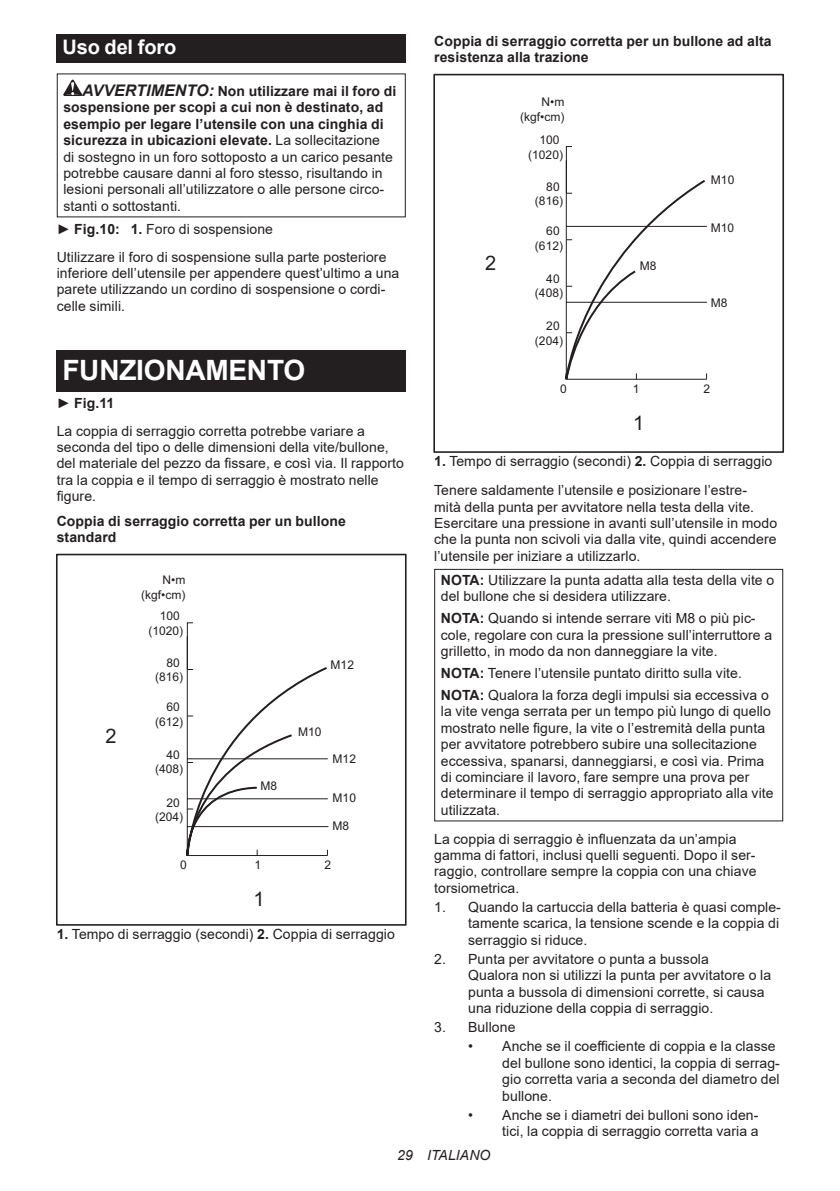
<style>
.page{position:relative;width:840px;height:1191px;background:#fff}
.page>*{position:absolute;margin:0;border:0;box-sizing:border-box;transform-origin:0 0}
.t1{font:700 28px "Arial";letter-spacing:-.01em;color:#fff}
.t2{font:700 20px "Arial";letter-spacing:-.01em;color:#fff}
.t3{font:20px "Arial";color:#231f20}
.t4{font:14px/16.4px "Arial";letter-spacing:.005em;color:#231f20}
.t5{font:700 14px/16.4px "Arial";letter-spacing:.005em;color:#231f20}
.t6{font:italic 14px "Arial";letter-spacing:.005em;color:#231f20}
.t7{font:12px/14.4px "Arial";color:#231f20;text-align:right}
.s1{font-weight:700;font-style:italic;font-size:16px}
.s2{font-weight:700}
</style>
<div class="page">
<div style="left:57px;top:34px;width:348px;height:29px;background:#231f20"></div>
<svg style="left:63px;top:80px;width:19px;height:16px"></svg>
<div style="left:57px;top:350px;width:348px;height:41px;background:#231f20"></div>
<div style="left:56px;top:554px;width:350px;height:371px;border:2px solid #231f20"></div>
<hr style="left:187px;top:623px;width:1px;height:46px;background:#231f20">
<svg style="left:186px;top:665px;width:143px;height:191px"></svg>
<div style="left:433px;top:74px;width:350px;height:379px;border:2px solid #231f20"></div>
<hr style="left:565px;top:146px;width:1px;height:47px;background:#231f20">
<svg style="left:565px;top:178px;width:142px;height:202px"></svg>
<div style="left:434px;top:569px;width:348px;height:252px;border:1px solid #231f20"></div>
<h2 class="t2" style="left:62px;top:33px;width:115px">Uso del foro</h2>
<p class="t4" style="left:63px;top:83px;width:334px;text-indent:19px"><span class="s1">AVVERTIMENTO:</span> <span class="s2">Non utilizzare mai il foro di sospensione per scopi a cui non è destinato, ad esempio per legare l’utensile con una cinghia di sicurezza in ubicazioni elevate.</span> La sollecitazione<br>di sostegno in un foro sottoposto a un carico pesante potrebbe causare danni al foro stesso, risultando in lesioni personali all’utilizzatore o alle persone circo&shy;stanti o sottostanti.</p>
<p class="t4" style="left:57px;top:215px;width:331px;line-height:27.8px">► <span class="s2">Fig.10: 1.</span> Foro di sospensione<br>Utilizzare il foro di sospensione sulla parte posteriore</p>
<p class="t4" style="left:57px;top:265px;width:344px">inferiore dell’utensile per appendere quest’ultimo a una parete utilizzando un cordino di sospensione o cordi&shy;celle simili.</p>
<h1 class="t1" style="left:62px;top:350px;width:244px">FUNZIONAMENTO</h1>
<p class="t4" style="left:57px;top:389px;width:309px;line-height:27.8px">► <span class="s2">Fig.11<br></span>La coppia di serraggio corretta potrebbe variare a</p>
<p class="t4" style="left:57px;top:439px;width:348px">seconda del tipo o delle dimensioni della vite/bullone, del materiale del pezzo da fissare, e così via. Il rapporto tra la coppia e il tempo di serraggio è mostrato nelle figure.</p>
<p class="t5" style="left:57px;top:513px;width:290px">Coppia di serraggio corretta per un bullone standard</p>
<h2 class="t3" style="left:105px;top:723px;width:13px">2</h2>
<p class="t7" style="left:141px;top:572px;width:46px">N•m (kgf•cm)</p>
<p class="t7" style="left:148px;top:609px;width:36px">100 (1020)</p>
<p class="t7" style="left:155px;top:655px;width:30px">80 (816)</p>
<p class="t7" style="left:155px;top:700px;width:30px">60 (612)</p>
<p class="t7" style="left:155px;top:747px;width:30px">40 (408)</p>
<p class="t7" style="left:155px;top:795px;width:30px">20 (204)</p>
<p class="t7" style="left:330px;top:658px;width:25px">M12</p>
<p class="t7" style="left:260px;top:779px;width:18px">M8</p>
<p class="t7" style="left:298px;top:725px;width:25px">M10</p>
<p class="t7" style="left:332px;top:751px;width:25px">M12</p>
<p class="t7" style="left:332px;top:791px;width:25px">M10</p>
<p class="t7" style="left:332px;top:818px;width:18px">M8</p>
<p class="t7" style="left:180px;top:858px;width:8px">0</p>
<p class="t7" style="left:254px;top:858px;width:8px">1</p>
<p class="t7" style="left:324px;top:858px;width:8px">2</p>
<h2 class="t3" style="left:253px;top:885px;width:13px">1</h2>
<p class="t4" style="left:57px;top:926px;width:339px"><span class="s2">1.</span> Tempo di serraggio (secondi) <span class="s2">2.</span> Coppia di serraggio</p>
<p class="t5" style="left:434px;top:33px;width:338px">Coppia di serraggio corretta per un bullone ad alta resistenza alla trazione</p>
<h2 class="t3" style="left:485px;top:250px;width:13px">2</h2>
<p class="t7" style="left:520px;top:94px;width:46px">N•m (kgf•cm)</p>
<p class="t7" style="left:528px;top:133px;width:36px">100 (1020)</p>
<p class="t7" style="left:534px;top:179px;width:30px">80 (816)</p>
<p class="t7" style="left:534px;top:224px;width:30px">60 (612)</p>
<p class="t7" style="left:534px;top:271px;width:30px">40 (408)</p>
<p class="t7" style="left:534px;top:319px;width:30px">20 (204)</p>
<p class="t7" style="left:639px;top:259px;width:18px">M8</p>
<p class="t7" style="left:710px;top:172px;width:25px">M10</p>
<p class="t7" style="left:710px;top:220px;width:25px">M10</p>
<p class="t7" style="left:710px;top:296px;width:18px">M8</p>
<p class="t7" style="left:560px;top:382px;width:8px">0</p>
<p class="t7" style="left:632px;top:382px;width:8px">1</p>
<p class="t7" style="left:703px;top:382px;width:8px">2</p>
<h2 class="t3" style="left:633px;top:409px;width:13px">1</h2>
<p class="t4" style="left:434px;top:447px;width:339px;line-height:28.8px"><span class="s2">1.</span> Tempo di serraggio (secondi) <span class="s2">2.</span> Coppia di serraggio<br>Tenere saldamente l’utensile e posizionare l’estre-</p>
<p class="t4" style="left:434px;top:498px;width:344px">mità della punta per avvitatore nella testa della vite.<br>Esercitare una pressione in avanti sull’utensile in modo che la punta non scivoli via dalla vite, quindi accendere l’utensile per iniziare a utilizzarlo.</p>
<p class="t4" style="left:440px;top:571px;width:334px"><span class="s2">NOTA:</span> Utilizzare la punta adatta alla testa della vite o del bullone che si desidera utilizzare.</p>
<p class="t4" style="left:440px;top:610px;width:332px"><span class="s2">NOTA:</span> Quando si intende serrare viti M8 o più pic&shy;cole, regolare con cura la pressione sull’interruttore a grilletto, in modo da non danneggiare la vite.</p>
<p class="t4" style="left:440px;top:662px;width:329px;line-height:22px"><span class="s2">NOTA:</span> Tenere l’utensile puntato diritto sulla vite.<br><span class="s2">NOTA:</span> Qualora la forza degli impulsi sia eccessiva o</p>
<p class="t4" style="left:440px;top:703px;width:334px">la vite venga serrata per un tempo più lungo di quello mostrato nelle figure, la vite o l’estremità della punta per avvitatore potrebbero subire una sollecitazione eccessiva, spanarsi, danneggiarsi, e così via. Prima di cominciare il lavoro, fare sempre una prova per determinare il tempo di serraggio appropriato alla vite utilizzata.</p>
<p class="t4" style="left:434px;top:830px;width:324px">La coppia di serraggio è influenzata da un’ampia gamma di fattori, inclusi quelli seguenti. Dopo il ser&shy;raggio, controllare sempre la coppia con una chiave torsiometrica.</p>
<p class="t4" style="left:468px;top:898px;width:314px;text-indent:-34px">1. Quando la cartuccia della batteria è quasi comple&shy;tamente scarica, la tensione scende e la coppia di serraggio si riduce.</p>
<p class="t4" style="left:468px;top:950px;width:304px;text-indent:-34px">2. Punta per avvitatore o punta a bussola<br>Qualora non si utilizzi la punta per avvitatore o la punta a bussola di dimensioni corrette, si causa una riduzione della coppia di serraggio.</p>
<p class="t4" style="left:434px;top:1019px;width:83px">3. Bullone</p>
<p class="t4" style="left:502px;top:1038px;width:279px;text-indent:-34px">• Anche se il coefficiente di coppia e la classe del bullone sono identici, la coppia di serrag&shy;gio corretta varia a seconda del diametro del bullone.</p>
<p class="t4" style="left:468px;top:1106px;width:292px;text-align:right">• Anche se i diametri dei bulloni sono iden&shy;tici, la coppia di serraggio corretta varia a</p>
<p class="t6" style="left:397px;top:1146px;width:95px">29 ITALIANO</p>
</div>
